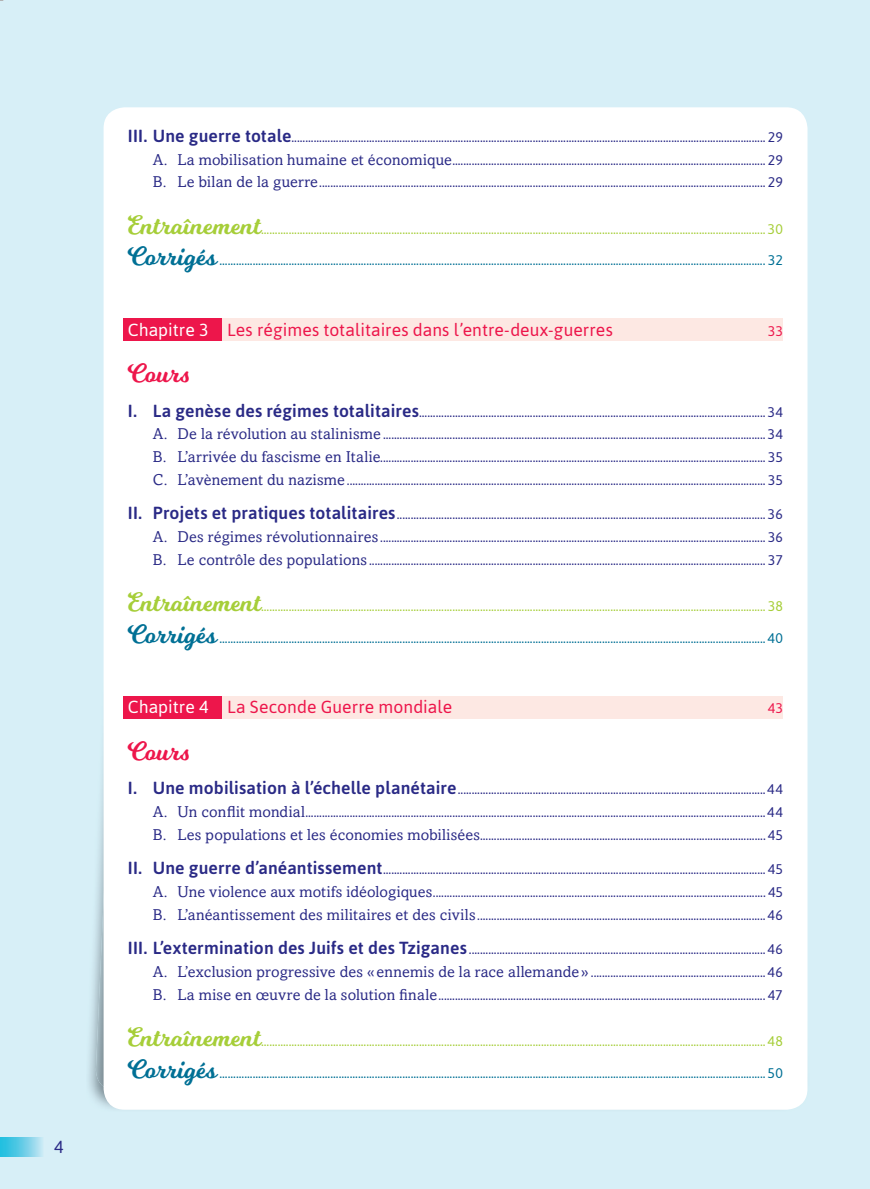
<style>
.page{position:relative;width:870px;height:1189px;background:#d7eff7}
.page>*{position:absolute;margin:0;border:0;box-sizing:border-box;transform-origin:0 0}
.t1{font:26.25px "Milkshake";letter-spacing:.005em;color:#ed164b}
.t2{font:17.5px "Asap";color:#ed164b}
.t3{font:17.5px "Asap";color:#2a2a86}
.t4{font:14px/22.8px "Asap";letter-spacing:.015em;color:#2a2a86;text-align:justify}
.t5{font:14px "Asap";color:#007095}
.t6{font:14px "Asap";color:#a6ce39}
.t7{font:14px "Asap";color:#ed164b}
.s1{font-weight:500;font-size:17.5px}
.s2{font-family:"Amasis MT Std";font-size:15.75px}
.s3{font-family:"Milkshake";font-size:26.25px}
.s4{color:#fff}
</style>
<div class="page">
<div style="left:0;top:1137px;width:44px;height:19px;background:linear-gradient(to right,#10b9dd,#c0e4f2)"></div>
<img style="left:89px;top:662px;width:719px;height:448px">
<div style="left:104px;top:107px;width:703px;height:1002px;background:#fff;border-radius:21px"></div>
<div style="left:123px;top:318px;width:99px;height:23px;background:#ed164b"></div>
<div style="left:222px;top:318px;width:561px;height:23px;background:#fde8e3"></div>
<div style="left:123px;top:696px;width:99px;height:23px;background:#ed164b"></div>
<div style="left:222px;top:696px;width:561px;height:23px;background:#fde8e3"></div>
<p class="t3" style="left:54px;top:1139px;width:11px">4</p>
<p class="t4" style="left:153px;top:127px;width:632px;text-indent:-25px"><span class="s1">III. Une guerre totale</span> ........................................................................................................................................................................... 29<br><span class="s2">A. La mobilisation humaine et économique</span> ................................................................................................................. 29<br><span class="s2">B. Le bilan de la guerre</span> ................................................................................................................................................................. 29</p>
<p class="t6" style="left:128px;top:223px;width:656px"><span class="s3">Entraînement</span>...................................................................................................................................................................................... 30</p>
<p class="t5" style="left:128px;top:255px;width:656px"><span class="s3">Corrigés</span> ..................................................................................................................................................................................................... 32</p>
<p class="t2" style="left:128px;top:322px;width:486px"><span class="s4">Chapitre 3</span> Les régimes totalitaires dans l’entre-deux-guerres</p>
<p class="t7" style="left:768px;top:325px;width:17px">33</p>
<h1 class="t1" style="left:128px;top:364px;width:62px">Cours</h1>
<p class="t4" style="left:153px;top:401px;width:632px;text-indent:-25px"><span class="s1">I. La genèse des régimes totalitaires</span> ............................................................................................................................. 34<br><span class="s2">A. De la révolution au stalinisme</span> .......................................................................................................................................... 34<br><span class="s2">B. L’arrivée du fascisme en Italie</span>........................................................................................................................................... 35<br><span class="s2">C. L’avènement du nazisme</span> ....................................................................................................................................................... 35</p>
<p class="t4" style="left:153px;top:504px;width:632px;text-indent:-25px"><span class="s1">II. Projets et pratiques totalitaires</span> ..................................................................................................................................... 36<br><span class="s2">A. Des régimes révolutionnaires</span> ........................................................................................................................................... 36<br><span class="s2">B. Le contrôle des populations</span> ............................................................................................................................................... 37</p>
<p class="t6" style="left:128px;top:600px;width:656px"><span class="s3">Entraînement</span>...................................................................................................................................................................................... 38</p>
<p class="t5" style="left:128px;top:632px;width:656px"><span class="s3">Corrigés</span> ..................................................................................................................................................................................................... 40</p>
<p class="t2" style="left:128px;top:700px;width:326px"><span class="s4">Chapitre 4</span> La Seconde Guerre mondiale</p>
<p class="t7" style="left:768px;top:703px;width:17px">43</p>
<h1 class="t1" style="left:128px;top:741px;width:62px">Cours</h1>
<p class="t4" style="left:153px;top:779px;width:632px;text-indent:-25px"><span class="s1">I. Une mobilisation à l’échelle planétaire</span> ...............................................................................................................44<br><span class="s2">A. Un conflit mondial</span> ......................................................................................................................................................................44<br><span class="s2">B. Les populations et les économies mobilisées</span> ....................................................................................................... 45</p>
<p class="t4" style="left:153px;top:859px;width:632px;text-indent:-25px"><span class="s1">II. Une guerre d’anéantissement</span> .......................................................................................................................................... 45<br><span class="s2">A. Une violence aux motifs idéologiques</span> ........................................................................................................................ 45<br><span class="s2">B. L’anéantissement des militaires et des civils</span> ........................................................................................................ 46</p>
<p class="t4" style="left:153px;top:939px;width:632px;text-indent:-25px"><span class="s1">III. L’extermination des Juifs et des Tziganes</span> ........................................................................................................... 46<br><span class="s2">A. L’exclusion progressive des « ennemis de la race allemande »</span> ............................................................... 46<br><span class="s2">B. La mise en œuvre de la solution finale</span> ...................................................................................................................... 47</p>
<p class="t6" style="left:128px;top:1035px;width:656px"><span class="s3">Entraînement</span>...................................................................................................................................................................................... 48</p>
<p class="t5" style="left:128px;top:1067px;width:656px"><span class="s3">Corrigés</span> ..................................................................................................................................................................................................... 50</p>
</div>
